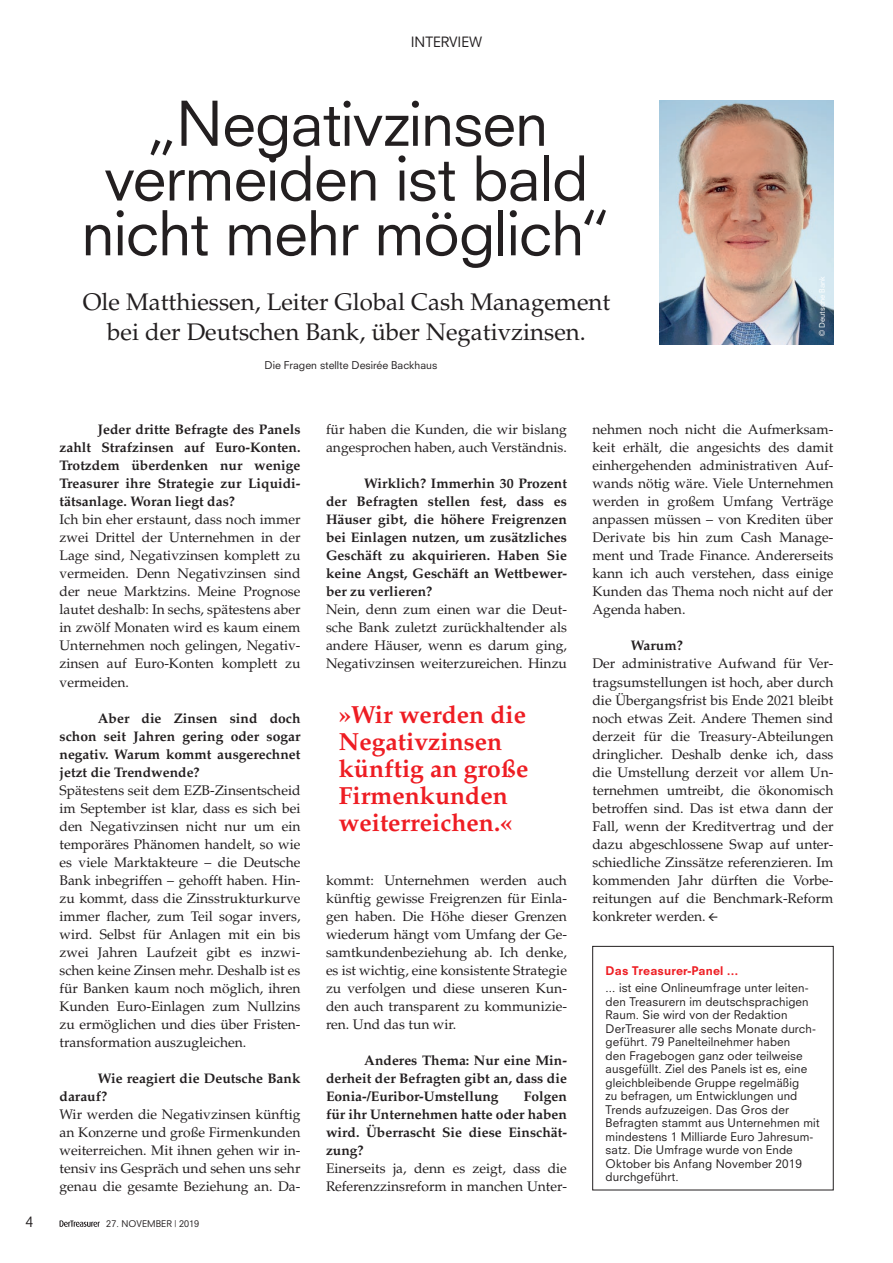
<style>
.page{position:relative;width:893px;height:1263px;background:#fff}
.page>*{position:absolute;margin:0;border:0;box-sizing:border-box;transform-origin:0 0}
.t1{font:60px/54.8px "Neuzeit SLT Std";letter-spacing:-.02em;color:#231f20;text-align:center}
.t2{font:700 24.75px/27px "Palatino LT Std";color:#ee1d23}
.t3{font:24px/29.4px "Palatino LT Std";color:#231f20;text-align:center}
.t4{font:13.8px/18px "Palatino LT Std";color:#231f20;text-align:justify}
.t5{font:700 13.8px/18px "Palatino LT Std";color:#231f20;text-align:justify}
.t6{font:13.8px "Neuzeit SLT Std";color:#231f20}
.t7{font:11.7px/13.5px "Neuzeit SLT Std";letter-spacing:.01em;color:#231f20}
.t8{font:800 11.7px "Neuzeit SLT Std";letter-spacing:.01em;color:#ee1d23}
.t9{font:10.5px "Neuzeit SLT Std";color:#231f20}
.t10{font:9px "Neuzeit SLT Std";letter-spacing:.005em;color:#231f20}
.t11{font:7.5px "Neuzeit SLT Std";color:#fff}
</style>
<div class="page">
<img style="left:659px;top:100px;width:174px;height:244px">
<div style="left:592px;top:946px;width:241px;height:244px;border:1px solid #231f20"></div>
<svg style="left:60px;top:1220px;width:40px;height:7px"></svg>
<p class="t6" style="left:411px;top:33px;width:73px">INTERVIEW</p>
<h1 class="t1" style="left:81px;top:96px;width:532px">„Negativzinsen vermeiden ist bald nicht mehr möglich“</h1>
<h3 class="t3" style="left:83px;top:288px;width:529px">Ole Matthiessen, Leiter Global Cash Management bei der Deutschen Bank, über Negativzinsen.</h3>
<p class="t9" style="left:265px;top:359px;width:174px">Die Fragen stellte Desirée Backhaus</p>
<p class="t11" style="left:818px;top:336px;width:61px;rotate:-90deg">© Deutsche Bank</p>
<p class="t5" style="left:60px;top:421px;width:242px;text-indent:38px">Jeder dritte Befragte des Panels zahlt Strafzinsen auf Euro-Konten.<br>Trotzdem überdenken nur wenige Treasurer ihre Strategie zur Liquidi&shy;tätsanlage. Woran liegt das?</p>
<p class="t4" style="left:60px;top:511px;width:242px">Ich bin eher erstaunt, dass noch immer zwei Drittel der Unternehmen in der Lage sind, Negativzinsen komplett zu vermeiden. Denn Negativzinsen sind der neue Marktzins. Meine Prognose lautet deshalb: In sechs, spätestens aber in zwölf Monaten wird es kaum einem Unternehmen noch gelingen, Negativ&shy;zinsen auf Euro-Konten komplett zu vermeiden.</p>
<p class="t5" style="left:60px;top:709px;width:242px;text-indent:38px">Aber die Zinsen sind doch schon seit Jahren gering oder sogar negativ. Warum kommt ausgerechnet jetzt die Trendwende?</p>
<p class="t4" style="left:60px;top:781px;width:242px">Spätestens seit dem EZB-Zinsentscheid im September ist klar, dass es sich bei den Negativzinsen nicht nur um ein temporäres Phänomen handelt, so wie es viele Marktakteure – die Deutsche Bank inbegriffen – gehofft haben. Hin&shy;zu kommt, dass die Zinsstrukturkurve immer flacher, zum Teil sogar invers, wird. Selbst für Anlagen mit ein bis zwei Jahren Laufzeit gibt es inzwi&shy;schen keine Zinsen mehr. Deshalb ist es für Banken kaum noch möglich, ihren Kunden Euro-Einlagen zum Nullzins zu ermöglichen und dies über Fristen&shy;transformation auszugleichen.</p>
<p class="t5" style="left:60px;top:1069px;width:242px;text-indent:38px">Wie reagiert die Deutsche Bank darauf?</p>
<p class="t4" style="left:60px;top:1105px;width:242px">Wir werden die Negativzinsen künftig an Konzerne und große Firmenkunden weiterreichen. Mit ihnen gehen wir in&shy;tensiv ins Gespräch und sehen uns sehr genau die gesamte Beziehung an. Da-</p>
<p class="t6" style="left:26px;top:1213px;width:9px">4</p>
<p class="t10" style="left:106px;top:1218px;width:30px">27. Novem</p>
<p class="t10" style="left:156px;top:1218px;width:45px">ber | 2019</p>
<p class="t4" style="left:326px;top:421px;width:242px">für haben die Kunden, die wir bislang angesprochen haben, auch Verständnis.</p>
<p class="t5" style="left:326px;top:475px;width:242px;text-indent:38px">Wirklich? Immerhin 30 Prozent der Befragten stellen fest, dass es Häuser gibt, die höhere Freigrenzen bei Einlagen nutzen, um zusätzliches Geschäft zu akquirieren. Haben Sie keine Angst, Geschäft an Wettbewer&shy;ber zu verlieren?</p>
<p class="t4" style="left:326px;top:601px;width:242px">Nein, denn zum einen war die Deut&shy;sche Bank zuletzt zurückhaltender als andere Häuser, wenn es darum ging, Negativzinsen weiterzureichen. Hinzu</p>
<h2 class="t2" style="left:339px;top:701px;width:191px">»Wir werden die<br>Negativzinsen künftig an große<br>Firmenkunden weiterreichen.«</h2>
<p class="t4" style="left:326px;top:871px;width:242px">kommt: Unternehmen werden auch künftig gewisse Freigrenzen für Einla&shy;gen haben. Die Höhe dieser Grenzen wiederum hängt vom Umfang der Ge&shy;samtkundenbeziehung ab. Ich denke, es ist wichtig, eine konsistente Strategie zu verfolgen und diese unseren Kun&shy;den auch transparent zu kommunizie&shy;ren. Und das tun wir.</p>
<p class="t5" style="left:326px;top:1051px;width:242px;text-indent:38px">Anderes Thema: Nur eine Min&shy;derheit der Befragten gibt an, dass die Eonia-/Euribor-Umstellung</p>
<p class="t5" style="left:326px;top:1087px;width:242px;text-indent:198px">Folgen für ihr Unternehmen hatte oder haben wird. Überrascht Sie diese Einschät&shy;zung?</p>
<p class="t4" style="left:326px;top:1159px;width:242px">Einerseits ja, denn es zeigt, dass die<br>Referenzzinsreform in manchen Unter-</p>
<p class="t4" style="left:592px;top:421px;width:242px">nehmen noch nicht die Aufmerksam&shy;keit erhält, die angesichts des damit einhergehenden administrativen Auf&shy;wands nötig wäre. Viele Unternehmen werden in großem Umfang Verträge anpassen müssen – von Krediten über Derivate bis hin zum Cash Manage&shy;ment und Trade Finance. Andererseits kann ich auch verstehen, dass einige Kunden das Thema noch nicht auf der Agenda haben.</p>
<p class="t5" style="left:631px;top:637px;width:54px">Warum?</p>
<p class="t4" style="left:592px;top:655px;width:242px">Der administrative Aufwand für Ver&shy;tragsumstellungen ist hoch, aber durch die Übergangsfrist bis Ende 2021 bleibt noch etwas Zeit. Andere Themen sind derzeit für die Treasury-Abteilungen dringlicher. Deshalb denke ich, dass die Umstellung derzeit vor allem Un&shy;ternehmen umtreibt, die ökonomisch betroffen sind. Das ist etwa dann der Fall, wenn der Kreditvertrag und der dazu abgeschlossene Swap auf unter&shy;schiedliche Zinssätze referenzieren. Im kommenden Jahr dürften die Vorbe&shy;reitungen auf die Benchmark-Reform konkreter werden.</p>
<p class="t8" style="left:606px;top:963px;width:134px">Das Treasurer-Panel …</p>
<p class="t7" style="left:606px;top:981px;width:216px">... ist eine Onlineumfrage unter leiten&shy;den Treasurern im deutschsprachigen Raum. Sie wird von der Redaktion DerTreasurer alle sechs Monate durch&shy;geführt. 79 Panelteilnehmer haben<br>den Fragebogen ganz oder teilweise ausgefüllt. Ziel des Panels ist es, eine gleichbleibende Gruppe regelmäßig<br>zu befragen, um Entwicklungen und Trends aufzuzeigen. Das Gros der Befragten stammt aus Unternehmen mit mindestens 1 Milliarde Euro Jahresum&shy;satz. Die Umfrage wurde von Ende Oktober bis Anfang November 2019 durchgeführt.</p>
</div>
